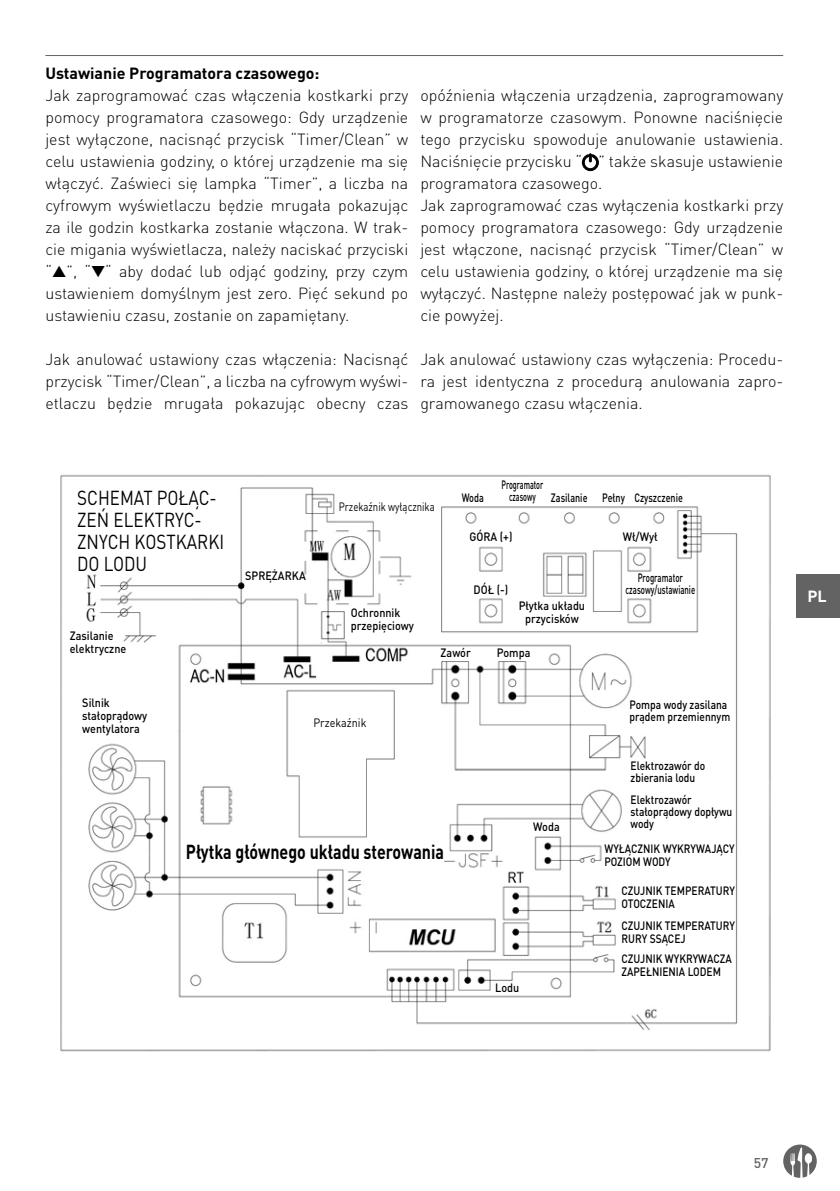
<style>
.page{position:relative;width:840px;height:1191px;background:#fff}
.page>*{position:absolute;margin:0;border:0;box-sizing:border-box;transform-origin:0 0}
.t1{font:20px/22px "DIN Pro";color:#000;scale:.85 1}
.t2{font:700 20px "DIN Pro";color:#000;scale:.8 1}
.t3{font:300 16px/22px "DIN Pro";color:#000;text-align:justify}
.t4{font:700 16px "DIN Pro";color:#000}
.t5{font:700 16px "DIN Pro";color:#fff}
.t6{font:500 14px "DIN Pro";color:#646363}
.t7{font:500 12px/12px "DIN Pro";color:#000;scale:.85 1}
.t8{font:500 12px/13px "DIN Pro";color:#000;scale:.9 1}
.t9{font:500 12px/12px "DIN Pro";color:#000;text-align:center;scale:.65 1}
.t10{font:500 12px "DIN Pro";color:#000;scale:.75 1}
.t11{font:12px "DIN Pro";color:#000;scale:.8 1}
.t12{font:500 12px "DIN Pro";color:#000;scale:.6 1}
.t13{font:12px "DIN Pro";color:#000;scale:.9 1}
</style>
<div class="page">
<svg style="left:783px;top:1144px;width:33px;height:33px"></svg>
<div style="left:796px;top:574px;width:43px;height:43px;background:#646363"></div>
<hr style="left:45px;top:55px;width:737px;height:1px;background:#646363">
<svg style="left:581px;top:154px;width:17px;height:17px"></svg>
<img style="left:60px;top:474px;width:711px;height:578px">
<p class="t4" style="left:45px;top:60px;width:275px">Ustawianie Programatora czasowego:</p>
<p class="t3" style="left:45px;top:83px;width:364px">Jak zaprogramować czas włączenia kostkarki przy pomocy programatora czasowego: Gdy urządzenie jest wyłączone, nacisnąć przycisk “Timer/Clean” w celu ustawienia godziny, o której urządzenie ma się włączyć. Zaświeci się lampka “Timer”, a liczba na cyfrowym wyświetlaczu będzie mrugała pokazując za ile godzin kostkarka zostanie włączona. W trak&shy;cie migania wyświetlacza, należy naciskać przyciski “▲”, “▼“ aby dodać lub odjąć godziny, przy czym ustawieniem domyślnym jest zero. Pięć sekund po ustawieniu czasu, zostanie on zapamiętany.</p>
<p class="t3" style="left:45px;top:347px;width:364px">Jak anulować ustawiony czas włączenia: Nacisnąć przycisk “Timer/Clean”, a liczba na cyfrowym wyświ&shy;etlaczu będzie mrugała pokazując obecny czas</p>
<p class="t3" style="left:420px;top:83px;width:364px;text-align:left">opóźnienia włączenia urządzenia, zaprogramowany w programatorze czasowym. Ponowne naciśnięcie tego przycisku spowoduje anulowanie ustawienia.<br>Naciśnięcie przycisku “ ” także skasuje ustawienie programatora czasowego.<br>Jak zaprogramować czas wyłączenia kostkarki przy pomocy programatora czasowego: Gdy urządzenie jest włączone, nacisnąć przycisk “Timer/Clean” w celu ustawienia godziny, o której urządzenie ma się wyłączyć. Następne należy postępować jak w punk&shy;cie powyżej.</p>
<p class="t3" style="left:420px;top:347px;width:364px">Jak anulować ustawiony czas wyłączenia: Procedu&shy;ra jest identyczna z procedurą anulowania zapro&shy;gramowanego czasu włączenia.</p>
<p class="t1" style="left:77px;top:484px;width:174px">SCHEMAT POŁĄC-<br>ZEŃ ELEKTRYC-<br>ZNYCH KOSTKARKI<br>DO LODU</p>
<p class="t8" style="left:70px;top:627px;width:64px">Zasilanie elektryczne</p>
<p class="t8" style="left:82px;top:695px;width:74px">Silnik stałoprądowy wentylatora</p>
<p class="t8" style="left:245px;top:567px;width:69px">SPRĘŻARKA</p>
<p class="t11" style="left:338px;top:497px;width:121px">Przekaźnik wyłącznika</p>
<p class="t8" style="left:350px;top:605px;width:72px">Ochronnik przepięciowy</p>
<p class="t12" style="left:501px;top:475px;width:71px">Programator</p>
<p class="t10" style="left:461px;top:488px;width:31px">Woda</p>
<p class="t12" style="left:508px;top:487px;width:46px">czasowy</p>
<p class="t10" style="left:550px;top:488px;width:177px">Zasilanie Pełny Czyszczenie</p>
<p class="t8" style="left:469px;top:529px;width:49px">GÓRA (+)</p>
<p class="t8" style="left:622px;top:529px;width:40px">Wł/Wył</p>
<p class="t8" style="left:473px;top:581px;width:40px">DÓŁ (-)</p>
<p class="t9" style="left:625px;top:571px;width:109px">Programator czasowy/ustawianie</p>
<p class="t8" style="left:518px;top:597px;width:75px;text-align:center">Płytka układu przycisków</p>
<p class="t8" style="left:440px;top:645px;width:35px">Zawór</p>
<p class="t8" style="left:496px;top:645px;width:39px">Pompa</p>
<p class="t13" style="left:313px;top:713px;width:60px">Przekaźnik</p>
<p class="t7" style="left:629px;top:697px;width:120px">Pompa wody zasilana prądem przemiennym</p>
<p class="t7" style="left:630px;top:758px;width:89px">Elektrozawór do zbierania lodu</p>
<p class="t2" style="left:186px;top:835px;width:324px">Płytka głównego układu sterowania</p>
<p class="t8" style="left:533px;top:819px;width:31px">Woda</p>
<p class="t8" style="left:495px;top:979px;width:28px">Lodu</p>
<p class="t7" style="left:630px;top:792px;width:121px">Elektrozawór stałoprądowy dopływu wody</p>
<p class="t7" style="left:604px;top:840px;width:154px;line-height:13px">WYŁĄCZNIK WYKRYWAJĄCY<br>POZIOM WODY</p>
<p class="t7" style="left:621px;top:882px;width:135px;line-height:13px">CZUJNIK TEMPERATURY<br>OTOCZENIA</p>
<p class="t7" style="left:621px;top:918px;width:135px;line-height:13px">CZUJNIK TEMPERATURY<br>RURY SSĄCEJ</p>
<p class="t7" style="left:621px;top:951px;width:131px;line-height:13px">CZUJNIK WYKRYWACZA<br>ZAPEŁNIENIA LODEM</p>
<p class="t5" style="left:807px;top:583px;width:21px">PL</p>
<p class="t6" style="left:753px;top:1151px;width:16px">57</p>
</div>
